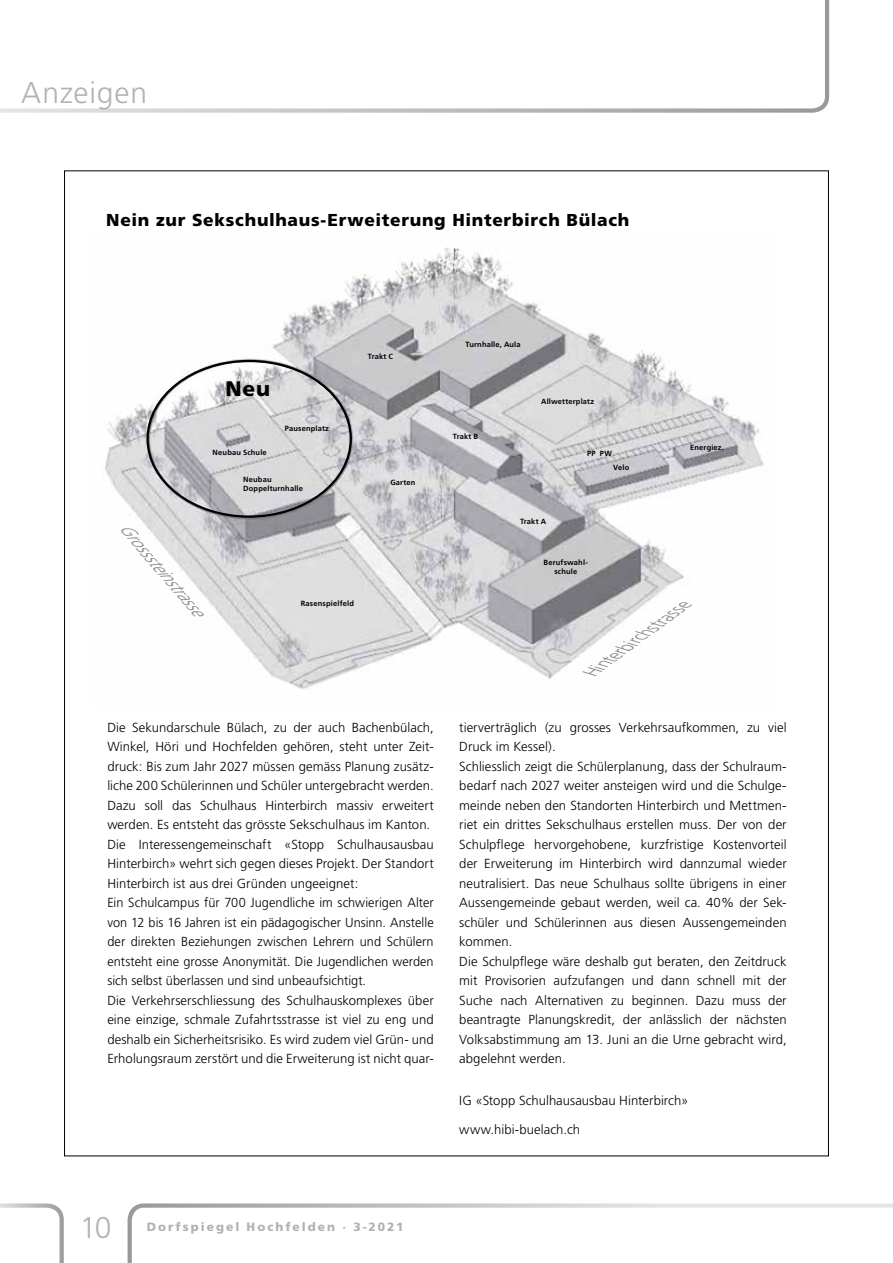
<style>
.page{position:relative;width:893px;height:1263px;background:#fff}
.page>*{position:absolute;margin:0;border:0;box-sizing:border-box;transform-origin:0 0}
.t1{font:300 30px "Frutiger";letter-spacing:.025em;color:#b3b2b2}
.t2{font:300 30px "Frutiger CE";color:#b3b2b2}
.t3{font:900 21px "Frutiger";color:#000}
.t4{font:900 17.25px "Frutiger";letter-spacing:.04em;color:#000}
.t5{font:italic 300 16.5px "Frutiger";color:#878787}
.t6{font:300 13.2px/19.5px "Frutiger";letter-spacing:.005em;color:#000}
.t7{font:900 12px "Frutiger";letter-spacing:.165em;color:#b3b2b2}
.t8{font:700 7.5px/9px "Frutiger";letter-spacing:.02em;color:#000;text-align:center}
</style>
<div class="page">
<svg style="left:0;top:0;width:829px;height:113px"></svg>
<svg style="left:128px;top:1203px;width:765px;height:60px"></svg>
<svg style="left:0;top:1203px;width:64px;height:60px"></svg>
<img style="left:103px;top:248px;width:661px;height:441px">
<h1 class="t1" style="left:21px;top:76px;width:127px">Anzeigen</h1>
<h3 class="t4" style="left:106px;top:210px;width:525px">Nein zur Sekschulhaus-Erweiterung Hinterbirch Bülach</h3>
<h2 class="t3" style="left:225px;top:376px;width:46px">Neu</h2>
<p class="t8" style="left:213px;top:448px;width:56px">Neubau Schule</p>
<p class="t8" style="left:285px;top:424px;width:46px">Pausenplatz</p>
<p class="t5" style="left:130px;top:518px;width:120px;rotate:50deg">Grosssteinstrasse</p>
<p class="t8" style="left:243px;top:475px;width:61px;text-align:left">Neubau<br>Doppelturnhalle</p>
<p class="t8" style="left:301px;top:599px;width:55px">Rasenspielfeld</p>
<p class="t8" style="left:368px;top:351px;width:27px">Trakt C</p>
<p class="t8" style="left:390px;top:478px;width:27px">Garten</p>
<p class="t8" style="left:466px;top:339px;width:57px">Turnhalle, Aula</p>
<p class="t8" style="left:453px;top:431px;width:27px">Trakt B</p>
<p class="t8" style="left:541px;top:397px;width:55px">Allwetterplatz</p>
<p class="t8" style="left:587px;top:448px;width:26px">PP PW</p>
<p class="t8" style="left:613px;top:463px;width:18px">Velo</p>
<p class="t8" style="left:520px;top:517px;width:28px">Trakt A</p>
<p class="t8" style="left:544px;top:558px;width:46px">Berufswahl&shy;schule</p>
<p class="t8" style="left:690px;top:442px;width:35px">Energiez.</p>
<p class="t5" style="left:586px;top:665px;width:124px;rotate:-37deg">Hinterbirchstrasse</p>
<p class="t6" style="left:107px;top:718px;width:328px">Die Sekundarschule Bülach, zu der auch Bachenbülach, Winkel, Höri und Hochfelden gehören, steht unter Zeit&shy;druck: Bis zum Jahr 2027 müssen gemäss Planung zusätz&shy;liche 200 Schülerinnen und Schüler untergebracht werden.<br>Dazu soll das Schulhaus Hinterbirch massiv erweitert werden. Es entsteht das grösste Sekschulhaus im Kanton.<br>Die Interessengemeinschaft «Stopp Schulhausausbau Hinterbirch» wehrt sich gegen dieses Projekt. Der Standort Hinterbirch ist aus drei Gründen ungeeignet:<br>Ein Schulcampus für 700 Jugendliche im schwierigen Alter von 12 bis 16 Jahren ist ein pädagogischer Unsinn. Anstelle der direkten Beziehungen zwischen Lehrern und Schülern entsteht eine grosse Anonymität. Die Jugendlichen werden sich selbst überlassen und sind unbeaufsichtigt.<br>Die Verkehrserschliessung des Schulhauskomplexes über eine einzige, schmale Zufahrtsstrasse ist viel zu eng und deshalb ein Sicherheitsrisiko. Es wird zudem viel Grün- und Erholungsraum zerstört und die Erweiterung ist nicht quar-</p>
<p class="t6" style="left:459px;top:718px;width:329px">tierverträglich (zu grosses Verkehrsaufkommen, zu viel Druck im Kessel).<br>Schliesslich zeigt die Schülerplanung, dass der Schulraum&shy;bedarf nach 2027 weiter ansteigen wird und die Schulge&shy;meinde neben den Standorten Hinterbirch und Mettmen&shy;riet ein drittes Sekschulhaus erstellen muss. Der von der Schulpflege hervorgehobene, kurzfristige Kostenvorteil der Erweiterung im Hinterbirch wird dannzumal wieder neutralisiert. Das neue Schulhaus sollte übrigens in einer Aussengemeinde gebaut werden, weil ca. 40% der Sek&shy;schüler und Schülerinnen aus diesen Aussengemeinden kommen.<br>Die Schulpflege wäre deshalb gut beraten, den Zeitdruck mit Provisorien aufzufangen und dann schnell mit der Suche nach Alternativen zu beginnen. Dazu muss der beantragte Planungskredit, der anlässlich der nächsten Volksabstimmung am 13. Juni an die Urne gebracht wird, abgelehnt werden.</p>
<p class="t6" style="left:459px;top:1091px;width:231px">IG «Stopp Schulhausausbau Hinterbirch»</p>
<p class="t6" style="left:459px;top:1120px;width:122px">www.hibi-buelach.ch</p>
<h1 class="t2" style="left:80px;top:1210px;width:33px">10</h1>
<p class="t7" style="left:147px;top:1219px;width:258px">Dorfspiegel Hochfelden · 3-2021</p>
</div>
